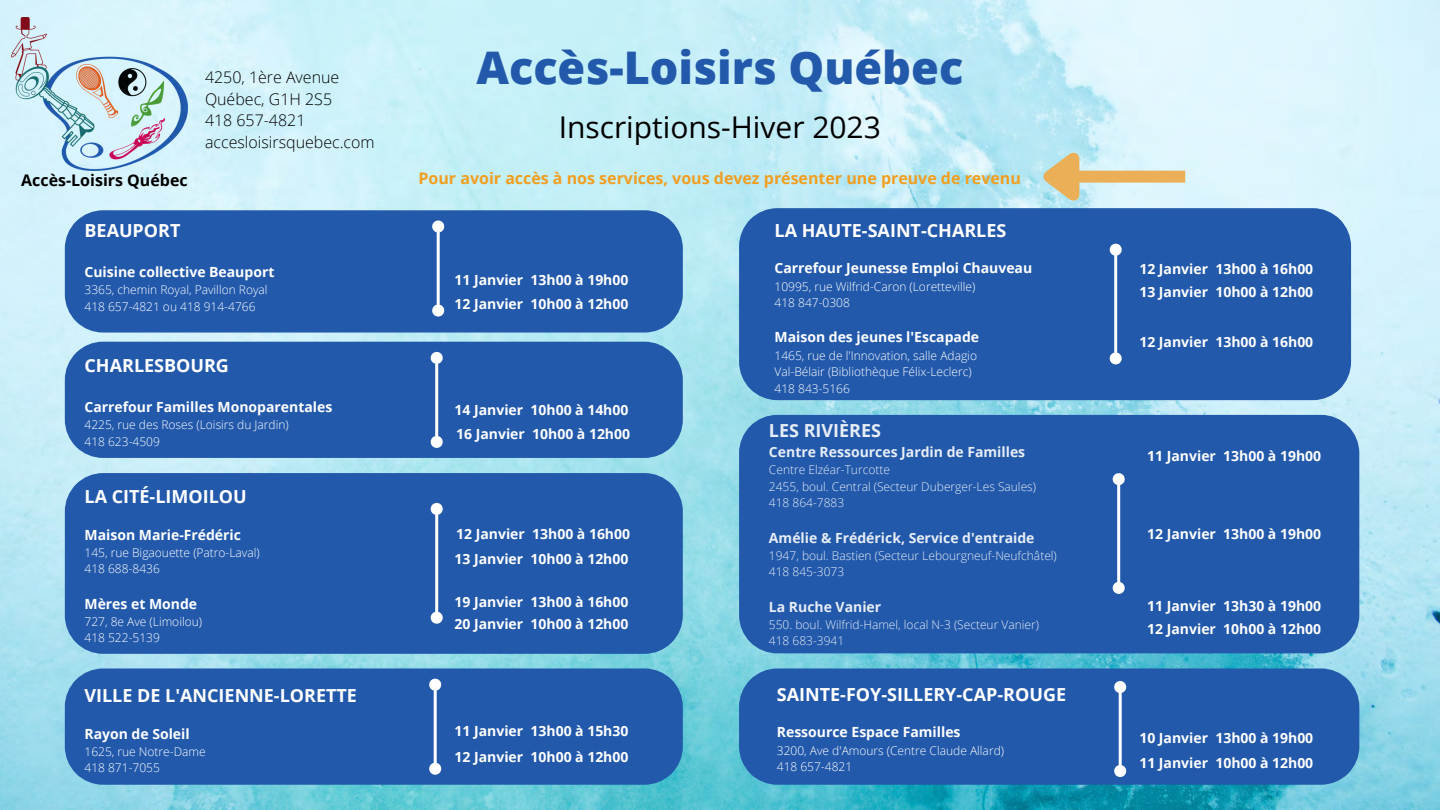
<style>
.page{position:relative;width:1440px;height:810px;background:#fff}
.page>*{position:absolute;margin:0;border:0;box-sizing:border-box;transform-origin:0 0}
.t1{font:800 45px "Open Sans";color:#2259ab}
.t2{font:30px "Open Sans";color:#000}
.t3{font:700 18px "Open Sans";color:#fff}
.t4{font:700 16px "Open Sans";color:#f19e20}
.t5{font:300 16px/21.8px "Open Sans";color:#000}
.t6{font:700 16px "Open Sans";color:#000}
.t7{font:700 14px/24.2px "Open Sans";color:#fff}
.t8{font:300 12px/16.5px "Open Sans";color:#fff}
</style>
<div class="page">
<img style="left:0;top:0;width:1440px;height:810px">
<img style="left:12px;top:18px;width:176px;height:153px">
<div style="left:65px;top:210px;width:618px;height:123px;background:#2259ab"></div>
<div style="left:65px;top:342px;width:618px;height:116px;background:#2259ab"></div>
<div style="left:65px;top:473px;width:618px;height:181px;background:#2259ab"></div>
<div style="left:65px;top:668px;width:618px;height:117px;background:#2259ab"></div>
<div style="left:739px;top:208px;width:612px;height:192px;background:#2259ab"></div>
<hr style="left:1114px;top:255px;width:3px;height:98px;background:#fff">
<svg style="left:1108px;top:350px;width:16px;height:17px"></svg>
<svg style="left:1108px;top:242px;width:16px;height:16px"></svg>
<div style="left:739px;top:415px;width:620px;height:238px;background:#2259ab"></div>
<div style="left:739px;top:668px;width:620px;height:117px;background:#2259ab"></div>
<hr style="left:1119px;top:692px;width:3px;height:74px;background:#fff">
<svg style="left:1112px;top:763px;width:16px;height:16px"></svg>
<svg style="left:1112px;top:679px;width:16px;height:16px"></svg>
<hr style="left:437px;top:232px;width:3px;height:73px;background:#fff">
<svg style="left:430px;top:302px;width:16px;height:17px"></svg>
<svg style="left:430px;top:218px;width:16px;height:17px"></svg>
<hr style="left:435px;top:363px;width:3px;height:74px;background:#fff">
<svg style="left:429px;top:434px;width:16px;height:16px"></svg>
<svg style="left:429px;top:350px;width:16px;height:16px"></svg>
<hr style="left:434px;top:690px;width:3px;height:73px;background:#fff">
<svg style="left:427px;top:761px;width:16px;height:16px"></svg>
<svg style="left:427px;top:677px;width:16px;height:16px"></svg>
<hr style="left:435px;top:514px;width:3px;height:98px;background:#fff">
<svg style="left:429px;top:610px;width:16px;height:16px"></svg>
<svg style="left:429px;top:501px;width:16px;height:16px"></svg>
<hr style="left:1117px;top:484px;width:3px;height:99px;background:#fff">
<svg style="left:1111px;top:580px;width:16px;height:16px"></svg>
<svg style="left:1111px;top:471px;width:16px;height:16px"></svg>
<div style="left:1076px;top:171px;width:109px;height:12px;background:#ebb057"></div>
<svg style="left:1029px;top:135px;width:61px;height:76px;background:#bfd3c7"></svg>
<p class="t6" style="left:21px;top:169px;width:168px">Accès-Loisirs Québec</p>
<p class="t5" style="left:205px;top:66px;width:171px">4250, 1ère Avenue<br>Québec, G1H 2S5<br>418 657-4821 accesloisirsquebec.com</p>
<p class="t3" style="left:85px;top:218px;width:98px">BEAUPORT</p>
<p class="t7" style="left:85px;top:259px;width:191px">Cuisine collective Beauport</p>
<p class="t8" style="left:85px;top:281px;width:185px">3365, chemin Royal, Pavillon Royal<br>418 657-4821 ou 418 914-4766</p>
<p class="t3" style="left:85px;top:353px;width:146px">CHARLESBOURG</p>
<p class="t7" style="left:85px;top:395px;width:249px">Carrefour Familles Monoparentales</p>
<p class="t8" style="left:85px;top:417px;width:206px">4225, rue des Roses (Loisirs du Jardin)<br>418 623-4509</p>
<p class="t3" style="left:85px;top:484px;width:164px">LA CITÉ-LIMOILOU</p>
<p class="t7" style="left:85px;top:522px;width:158px">Maison Marie-Frédéric</p>
<p class="t8" style="left:85px;top:544px;width:177px">145, rue Bigaouette (Patro-Laval)<br>418 688-8436</p>
<p class="t7" style="left:85px;top:591px;width:114px">Mères et Monde</p>
<p class="t8" style="left:85px;top:613px;width:119px">727, 8e Ave (Limoilou)<br>418 522-5139</p>
<p class="t3" style="left:85px;top:683px;width:274px">VILLE DE L'ANCIENNE-LORETTE</p>
<p class="t7" style="left:85px;top:721px;width:107px">Rayon de Soleil</p>
<p class="t8" style="left:85px;top:743px;width:123px">1625, rue Notre-Dame<br>418 871-7055</p>
<h1 class="t1" style="left:476px;top:36px;width:488px">Accès-Loisirs Québec</h1>
<h2 class="t2" style="left:559px;top:106px;width:324px">Inscriptions-Hiver 2023</h2>
<p class="t4" style="left:419px;top:167px;width:604px">Pour avoir accès à nos services, vous devez présenter une preuve de revenu</p>
<p class="t7" style="left:455px;top:268px;width:175px">11 Janvier 13h00 à 19h00<br>12 Janvier 10h00 à 12h00</p>
<p class="t7" style="left:455px;top:398px;width:177px">14 Janvier 10h00 à 14h00<br>16 Janvier 10h00 à 12h00</p>
<p class="t7" style="left:455px;top:520px;width:177px;line-height:25.7px">12 Janvier 13h00 à 16h00<br>13 Janvier 10h00 à 12h00</p>
<p class="t7" style="left:455px;top:590px;width:175px;line-height:22.3px">19 Janvier 13h00 à 16h00<br>20 Janvier 10h00 à 12h00</p>
<p class="t7" style="left:455px;top:718px;width:175px;line-height:26.1px">11 Janvier 13h00 à 15h30<br>12 Janvier 10h00 à 12h00</p>
<p class="t3" style="left:775px;top:217px;width:233px">LA HAUTE-SAINT-CHARLES</p>
<p class="t7" style="left:775px;top:256px;width:259px">Carrefour Jeunesse Emploi Chauveau</p>
<p class="t8" style="left:775px;top:278px;width:202px">10995, rue Wilfrid-Caron (Loretteville)<br>418 847-0308</p>
<p class="t7" style="left:775px;top:325px;width:206px">Maison des jeunes l'Escapade</p>
<p class="t8" style="left:775px;top:347px;width:204px">1465, rue de l'Innovation, salle Adagio<br>Val-Bélair (Bibliothèque Félix-Leclerc)<br>418 843-5166</p>
<p class="t3" style="left:769px;top:418px;width:114px">LES RIVIÈRES</p>
<p class="t7" style="left:769px;top:440px;width:258px">Centre Ressources Jardin de Familles</p>
<p class="t8" style="left:769px;top:461px;width:269px">Centre Elzéar-Turcotte<br>2455, boul. Central (Secteur Duberger-Les Saules)<br>418 864-7883</p>
<p class="t7" style="left:769px;top:525px;width:267px">Amélie &amp; Frédérick, Service d'entraide</p>
<p class="t8" style="left:769px;top:547px;width:289px">1947, boul. Bastien (Secteur Lebourgneuf-Neufchâtel)<br>418 845-3073</p>
<p class="t7" style="left:769px;top:594px;width:114px">La Ruche Vanier</p>
<p class="t8" style="left:769px;top:616px;width:272px">550. boul. Wilfrid-Hamel, local N-3 (Secteur Vanier)<br>418 683-3941</p>
<p class="t3" style="left:777px;top:681px;width:291px">SAINTE-FOY-SILLERY-CAP-ROUGE</p>
<p class="t7" style="left:777px;top:720px;width:185px">Ressource Espace Familles</p>
<p class="t8" style="left:777px;top:742px;width:229px">3200, Ave d'Amours (Centre Claude Allard)<br>418 657-4821</p>
<p class="t7" style="left:1139px;top:257px;width:175px;line-height:23.5px">12 Janvier 13h00 à 16h00<br>13 Janvier 10h00 à 12h00</p>
<p class="t7" style="left:1139px;top:329px;width:175px">12 Janvier 13h00 à 16h00</p>
<p class="t7" style="left:1147px;top:443px;width:175px">11 Janvier 13h00 à 19h00</p>
<p class="t7" style="left:1147px;top:522px;width:175px">12 Janvier 13h00 à 19h00</p>
<p class="t7" style="left:1147px;top:594px;width:175px;line-height:23.5px">11 Janvier 13h30 à 19h00<br>12 Janvier 10h00 à 12h00</p>
<p class="t7" style="left:1139px;top:725px;width:175px">10 Janvier 13h00 à 19h00</p>
<p class="t7" style="left:1139px;top:751px;width:175px">11 Janvier 10h00 à 12h00</p>
</div>
